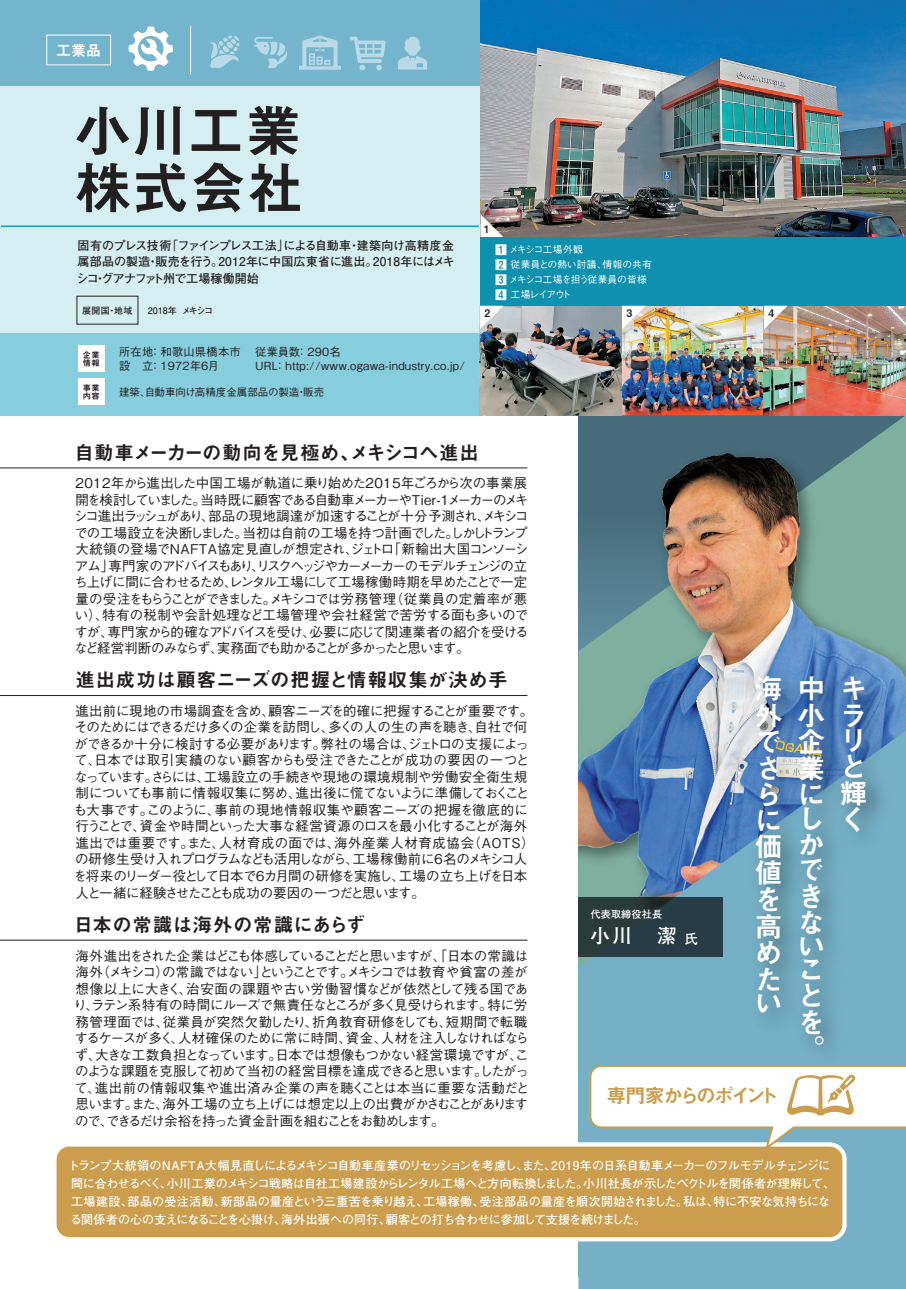
<style>
.page{position:relative;width:906px;height:1289px;background:#fff}
.page>*{position:absolute;margin:0;border:0;box-sizing:border-box;transform-origin:0 0}
.t1{font:57px/57px "Midashi Go Pr 6 MB31";letter-spacing:.01em;color:#231f20}
.t2{font:27.9px/26.2px "Midashi Go Pr 6 MB31";color:#fff}
.t3{font:19.8px "Midashi Go Pr 6 MB31";letter-spacing:-.16em;color:#cb9d4d}
.t4{font:19.5px "Midashi Go Pr 6 MB31";letter-spacing:.02em;color:#231f20}
.t5{font:19.5px "Midashi Go Pr 6 MB31";letter-spacing:-.05em;color:#231f20}
.t6{font:700 19.5px "Futo Go B101 Pr 6";color:#fff}
.t7{font:15px "Midashi Go Pr 6 MB31";color:#fff}
.t8{font:500 13.5px/16.5px "Gothic BBB Pr 6";letter-spacing:-.04em;color:#231f20}
.t9{font:700 12px/18px "Futo Go B101 Pr 6";letter-spacing:-.03em;color:#fff}
.t10{font:700 12px/16.5px "Futo Go B101 Pr 6";letter-spacing:-.005em;color:#231f20;text-align:justify}
.t11{font:500 11.25px/14.7px "Gothic BBB Pr 6";letter-spacing:.02em;color:#231f20}
.t12{font:500 10.5px "Gothic BBB Pr 6";color:#231f20}
.t13{font:10.5px "Midashi Go Pr 6 MB31";color:#231f20}
.t14{font:700 10.2px "Futo Go B101 Pr 6";letter-spacing:.02em;color:#fff}
.t15{font:500 9.75px/15px "Gothic BBB Pr 6";letter-spacing:-.02em;color:#fff}
.t16{font:700 9px "Futo Go B101 Pr 6";color:#231f20}
.t17{font:8.25px/8.2px "Midashi Go Pr 6 MB31";letter-spacing:.09em;color:#231f20}
.s1{font-family:"Midashi Go Pr 6 MB31";font-weight:400;font-size:11.25px}
.s2{font-size:13.5px}
</style>
<div class="page">
<div style="left:0;top:0;width:906px;height:86px;background:#73b5cd"></div>
<svg style="left:578px;top:415px;width:328px;height:29px;background:#4c6f7b"></svg>
<div style="left:0;top:333px;width:480px;height:82px;background:#86cddd"></div>
<div style="left:0;top:86px;width:480px;height:247px;background:#d5eef1"></div>
<hr style="left:1px;top:225px;width:478px;height:2px;background:#0e9cbb">
<div style="left:78px;top:345px;width:27px;height:26px;background:#fff"></div>
<div style="left:78px;top:379px;width:27px;height:26px;background:#fff"></div>
<hr style="left:190px;top:26px;width:1px;height:48px;background:#fff">
<svg style="left:398px;top:37px;width:29px;height:33px"></svg>
<svg style="left:129px;top:26px;width:44px;height:45px"></svg>
<svg style="left:254px;top:37px;width:33px;height:31px"></svg>
<svg style="left:350px;top:37px;width:36px;height:33px"></svg>
<svg style="left:210px;top:35px;width:29px;height:33px"></svg>
<svg style="left:299px;top:35px;width:42px;height:35px"></svg>
<img style="left:480px;top:0;width:426px;height:238px">
<img style="left:480px;top:306px;width:426px;height:109px">
<img style="left:578px;top:453px;width:328px;height:277px">
<svg style="left:578px;top:730px;width:328px;height:558px;background:#6d9fbd"></svg>
<div style="left:578px;top:897px;width:145px;height:59px;background:linear-gradient(to bottom,#283a3a,#283d46)"></div>
<div style="left:52px;top:1142px;width:794px;height:99px;border:9px solid #fff;border-radius:13px"></div>
<div style="left:57px;top:1146px;width:785px;height:91px;background:#cb9d4d;border-radius:13px"></div>
<svg style="left:588px;top:1064px;width:318px;height:88px"></svg>
<svg style="left:480px;top:214px;width:24px;height:24px"></svg>
<div style="left:480px;top:238px;width:426px;height:68px;background:#0e91af"></div>
<svg style="left:622px;top:306px;width:23px;height:23px"></svg>
<svg style="left:764px;top:306px;width:23px;height:23px"></svg>
<svg style="left:480px;top:306px;width:23px;height:23px"></svg>
<div style="left:47px;top:35px;width:64px;height:30px;border:1px solid #fff"></div>
<img style="left:737px;top:657px;width:165px;height:426px">
<hr style="left:0;top:467px;width:527px;height:1px;background:#231f20">
<hr style="left:0;top:939px;width:527px;height:1px;background:#231f20">
<hr style="left:0;top:695px;width:527px;height:1px;background:#231f20">
<p class="t7" style="left:56px;top:38px;width:46px">工業品</p>
<h1 class="t1" style="left:74px;top:100px;width:231px">小川工業株式会社</h1>
<p class="t10" style="left:77px;top:237px;width:379px">固有のプレス技術「ファインプレス工法」による自動車・建築向け高精度金属部品の製造・販売を行う。2012年に中国広東省に進出。2018年にはメキシコ・グアナファト州で工場稼働開始</p>
<p class="t16" style="left:82px;top:303px;width:52px">展開国・地域</p>
<p class="t16" style="left:148px;top:303px;width:67px">2018年 メキシコ</p>
<p class="t17" style="left:83px;top:350px;width:19px">企業情報</p>
<p class="t17" style="left:83px;top:383px;width:19px">事業内容</p>
<p class="t11" style="left:119px;top:343px;width:123px">所在地： 和歌山県橋本市設　立： 1972年６月</p>
<p class="t11" style="left:255px;top:343px;width:211px">従業員数： 290名<br>URL： http://www.ogawa-industry.co.jp/</p>
<p class="t12" style="left:119px;top:384px;width:207px">建築、自動車向け高精度金属部品の製造・販売</p>
<p class="t13" style="left:484px;top:221px;width:7px">1</p>
<p class="t15" style="left:495px;top:241px;width:158px"><span class="s1">1</span> メキシコ工場外観<br><span class="s1">2</span> 従業員との熱い討議、情報の共有<br><span class="s1">3</span> メキシコ工場を担う従業員の皆様<br><span class="s1">4</span> 工場レイアウト</p>
<p class="t13" style="left:484px;top:304px;width:7px">2</p>
<p class="t13" style="left:626px;top:304px;width:7px">3</p>
<p class="t13" style="left:768px;top:304px;width:7px">4</p>
<h3 class="t5" style="left:74px;top:436px;width:406px">自動車メーカーの動向を見極め、メキシコへ進出</h3>
<p class="t8" style="left:74px;top:474px;width:456px;text-align:justify">2012年から進出した中国工場が軌道に乗り始めた2015年ごろから次の事業展開を検討していました。当時既に顧客である自動車メーカーやTier-１メーカーのメキシコ進出ラッシュがあり、部品の現地調達が加速することが十分予測され、メキシコでの工場設立を決断しました。当初は自前の工場を持つ計画でした。しかしトランプ大統領の登場でNAFTA協定見直しが想定され、ジェトロ「新輸出大国コンソーシアム」専門家のアドバイスもあり、リスクヘッジやカーメーカーのモデルチェンジの立ち上げに間に合わせるため、レンタル工場にして工場稼働時期を早めたことで一定量の受注をもらうことができました。メキシコでは労務管理（従業員の定着率が悪い）、特有の税制や会計処理など工場管理や会社経営で苦労する面も多いのですが、専門家から的確なアドバイスを受け、必要に応じて関連業者の紹介を受けるなど経営判断のみならず、実務面でも助かることが多かったと思います。</p>
<h3 class="t4" style="left:75px;top:664px;width:434px">進出成功は顧客ニーズの把握と情報収集が決め手</h3>
<p class="t8" style="left:74px;top:701px;width:462px">進出前に現地の市場調査を含め、顧客ニーズを的確に把握することが重要です。そのためにはできるだけ多くの企業を訪問し、多くの人の生の声を聴き、自社で何ができるか十分に検討する必要があります。弊社の場合は、ジェトロの支援によって、日本では取引実績のない顧客からも受注できたことが成功の要因の一つとなっています。さらには、工場設立の手続きや現地の環境規制や労働安全衛生規制についても事前に情報収集に努め、進出後に慌てないように準備しておくことも大事です。このように、事前の現地情報収集や顧客ニーズの把握を徹底的に行うことで、資金や時間といった大事な経営資源のロスを最小化することが海外進出では重要です。また、人材育成の面では、海外産業人材育成協会（AOTS）の研修生受け入れプログラムなども活用しながら、工場稼働前に６名のメキシコ人を将来のリーダー役として日本で６カ月間の研修を実施し、工場の立ち上げを日本人と一緒に経験させたことも成功の要因の一つだと思います。</p>
<h3 class="t4" style="left:74px;top:908px;width:293px">日本の常識は海外の常識にあらず</h3>
<p class="t8" style="left:74px;top:946px;width:457px">海外進出をされた企業はどこも体感していることだと思いますが、「日本の常識は海外（メキシコ）の常識ではない」ということです。メキシコでは教育や貧富の差が想像以上に大きく、治安面の課題や古い労働習慣などが依然として残る国であり、ラテン系特有の時間にルーズで無責任なところが多く見受けられます。特に労務管理面では、従業員が突然欠勤したり、折角教育研修をしても、短期間で転職するケースが多く、人材確保のために常に時間、資金、人材を注入しなければならず、大きな工数負担となっています。日本では想像もつかない経営環境ですが、このような課題を克服して初めて当初の経営目標を達成できると思います。したがって、進出前の情報収集や進出済み企業の声を聴くことは本当に重要な活動だと思います。また、海外工場の立ち上げには想定以上の出費がかさむことがありますので、できるだけ余裕を持った資金計画を組むことをお勧めします。</p>
<p class="t14" style="left:590px;top:906px;width:74px">代表取締役社長</p>
<h3 class="t6" style="left:590px;top:919px;width:109px">小川　潔<span class="s2">氏</span></h3>
<h2 class="t2" style="left:755px;top:674px;width:28px;text-align:justify">海外でさ</h2>
<h2 class="t2" style="left:797px;top:674px;width:28px">中小企業にしかできな</h2>
<h2 class="t2" style="left:797px;top:934px;width:27px;line-height:23.1px">いこ</h2>
<h2 class="t2" style="left:797px;top:981px;width:28px">とを。</h2>
<h2 class="t2" style="left:755px;top:780px;width:28px">らに価値を高めた</h2>
<h2 class="t2" style="left:755px;top:988px;width:27px">い</h2>
<h3 class="t3" style="left:606px;top:1079px;width:174px">専門家からのポイント</h3>
<h2 class="t2" style="left:840px;top:674px;width:27px">キラリと輝く</h2>
<p class="t9" style="left:68px;top:1155px;width:768px">トランプ大統領のNAFTA大幅見直しによるメキシコ自動車産業のリセッションを考慮し、また、2019年の日系自動車メーカーのフルモデルチェンジに間に合わせるべく、小川工業のメキシコ戦略は自社工場建設からレンタル工場へと方向転換しました。小川社長が示したベクトルを関係者が理解して、工場建設、部品の受注活動、新部品の量産という三重苦を乗り越え、工場稼働、受注部品の量産を順次開始されました。私は、特に不安な気持ちになる関係者の心の支えになることを心掛け、海外出張への同行、顧客との打ち合わせに参加して支援を続けました。</p>
</div>
